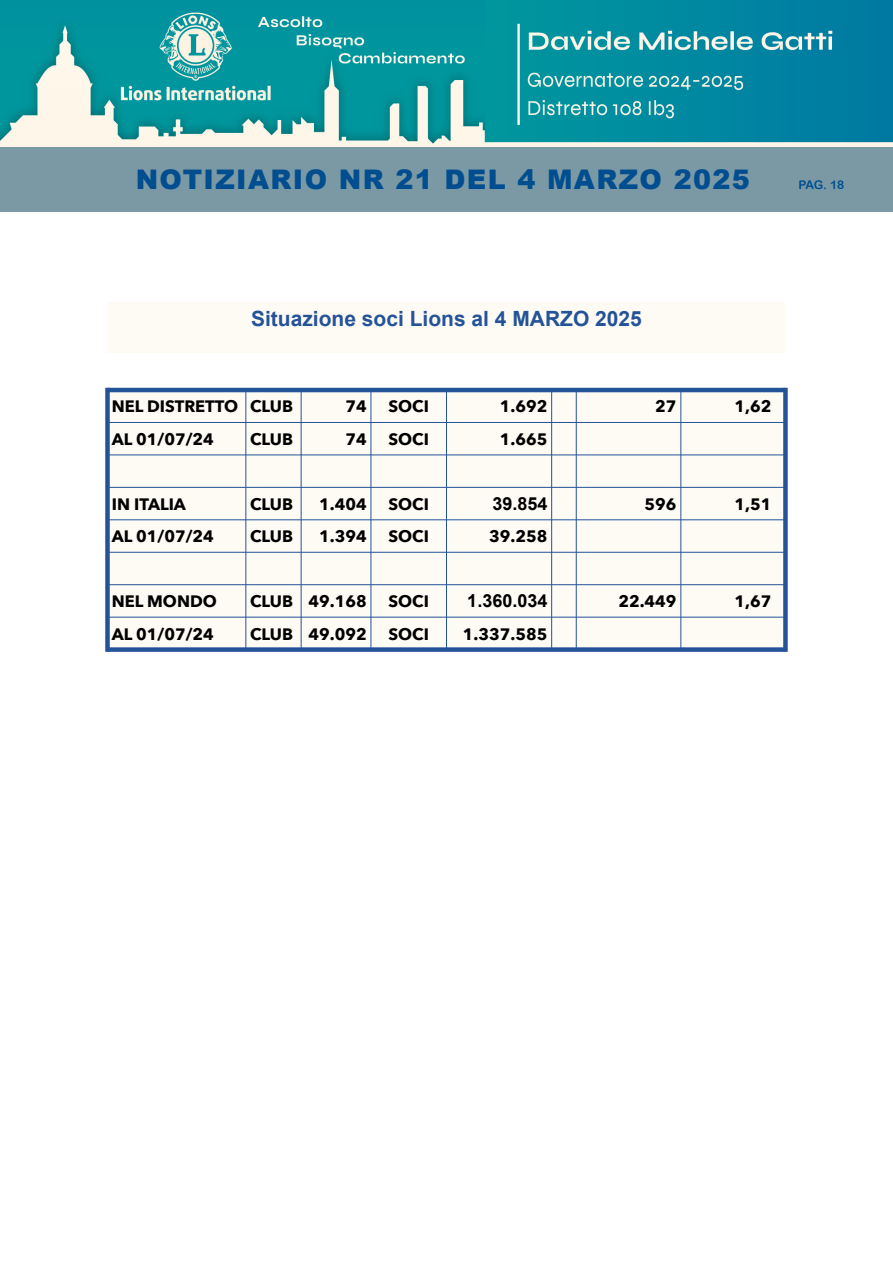
<style>
.page{position:relative;width:893px;height:1263px;background:#fff}
.page>*{position:absolute;margin:0;border:0;box-sizing:border-box;transform-origin:0 0}
.t1{font:900 27px "Arial";letter-spacing:.05em;color:#004e90}
.t2{font:700 21px "Arial";color:#245397}
.t3{font:700 18px "Arial";color:#000}
.t4{font:700 16.5px "Avenir Next";color:#000}
.t5{font:12px "Arial Rounded MT Bold";color:#004e90}
</style>
<div class="page">
<div style="left:0;top:147px;width:893px;height:65px;background:#7b99a4"></div>
<img style="left:0;top:0;width:893px;height:147px">
<div style="left:108px;top:302px;width:677px;height:50px;background:#fefbf5"></div>
<div style="left:110px;top:392px;width:673px;height:255px;background:#fefbf5"></div>
<div style="left:105px;top:388px;width:5px;height:264px;background:#245397"></div>
<div style="left:783px;top:388px;width:5px;height:264px;background:#245397"></div>
<hr style="left:245px;top:390px;width:1px;height:260px;background:#245397">
<hr style="left:301px;top:390px;width:1px;height:260px;background:#245397">
<hr style="left:371px;top:390px;width:1px;height:260px;background:#245397">
<hr style="left:446px;top:390px;width:1px;height:260px;background:#245397">
<hr style="left:551px;top:390px;width:1px;height:260px;background:#245397">
<hr style="left:576px;top:390px;width:1px;height:260px;background:#245397">
<hr style="left:680px;top:390px;width:1px;height:260px;background:#245397">
<hr style="left:108px;top:388px;width:677px;height:4px;background:#245397">
<div style="left:108px;top:647px;width:677px;height:5px;background:#245397"></div>
<hr style="left:108px;top:422px;width:677px;height:1px;background:#245397">
<hr style="left:108px;top:454px;width:677px;height:1px;background:#245397">
<hr style="left:108px;top:487px;width:677px;height:1px;background:#245397">
<hr style="left:108px;top:519px;width:677px;height:1px;background:#245397">
<hr style="left:108px;top:552px;width:677px;height:1px;background:#245397">
<hr style="left:108px;top:584px;width:677px;height:1px;background:#245397">
<hr style="left:108px;top:617px;width:677px;height:1px;background:#245397">
<h1 class="t1" style="left:136px;top:170px;width:616px">NOTIZIARIO NR 21 DEL 4 MARZO 2025</h1>
<p class="t5" style="left:799px;top:180px;width:47px">PAG. 18</p>
<p class="t2" style="left:251px;top:311px;width:392px">Situazione soci Lions al 4 MARZO 2025</p>
<p class="t4" style="left:112px;top:396px;width:183px">NEL DISTRETTO CLUB</p>
<p class="t4" style="left:345px;top:396px;width:23px">74</p>
<p class="t4" style="left:388px;top:396px;width:42px">SOCI</p>
<p class="t4" style="left:500px;top:396px;width:49px">1.692</p>
<p class="t4" style="left:655px;top:396px;width:23px">27</p>
<p class="t4" style="left:735px;top:396px;width:38px">1,62</p>
<p class="t4" style="left:112px;top:428px;width:104px">AL 01/07/24</p>
<p class="t4" style="left:250px;top:428px;width:44px">CLUB</p>
<p class="t4" style="left:345px;top:428px;width:23px">74</p>
<p class="t4" style="left:388px;top:428px;width:42px">SOCI</p>
<p class="t4" style="left:500px;top:428px;width:49px">1.665</p>
<p class="t4" style="left:112px;top:493px;width:76px">IN ITALIA</p>
<p class="t4" style="left:250px;top:493px;width:44px">CLUB</p>
<p class="t4" style="left:319px;top:493px;width:49px">1.404</p>
<p class="t4" style="left:388px;top:493px;width:42px">SOCI</p>
<p class="t3" style="left:492px;top:497px;width:57px">39.854</p>
<p class="t4" style="left:645px;top:493px;width:33px">596</p>
<p class="t4" style="left:735px;top:493px;width:38px">1,51</p>
<p class="t4" style="left:112px;top:526px;width:104px">AL 01/07/24</p>
<p class="t4" style="left:250px;top:526px;width:44px">CLUB</p>
<p class="t4" style="left:319px;top:526px;width:49px">1.394</p>
<p class="t4" style="left:388px;top:526px;width:42px">SOCI</p>
<p class="t4" style="left:489px;top:526px;width:60px">39.258</p>
<p class="t4" style="left:112px;top:591px;width:107px">NEL MONDO</p>
<p class="t4" style="left:250px;top:591px;width:118px">CLUB 49.168</p>
<p class="t4" style="left:388px;top:591px;width:42px">SOCI</p>
<p class="t3" style="left:467px;top:594px;width:82px">1.360.034</p>
<p class="t4" style="left:618px;top:591px;width:60px">22.449</p>
<p class="t4" style="left:735px;top:591px;width:38px">1,67</p>
<p class="t4" style="left:112px;top:623px;width:104px">AL 01/07/24</p>
<p class="t4" style="left:250px;top:623px;width:118px">CLUB 49.092</p>
<p class="t4" style="left:388px;top:623px;width:42px">SOCI</p>
<p class="t4" style="left:463px;top:623px;width:86px">1.337.585</p>
</div>
